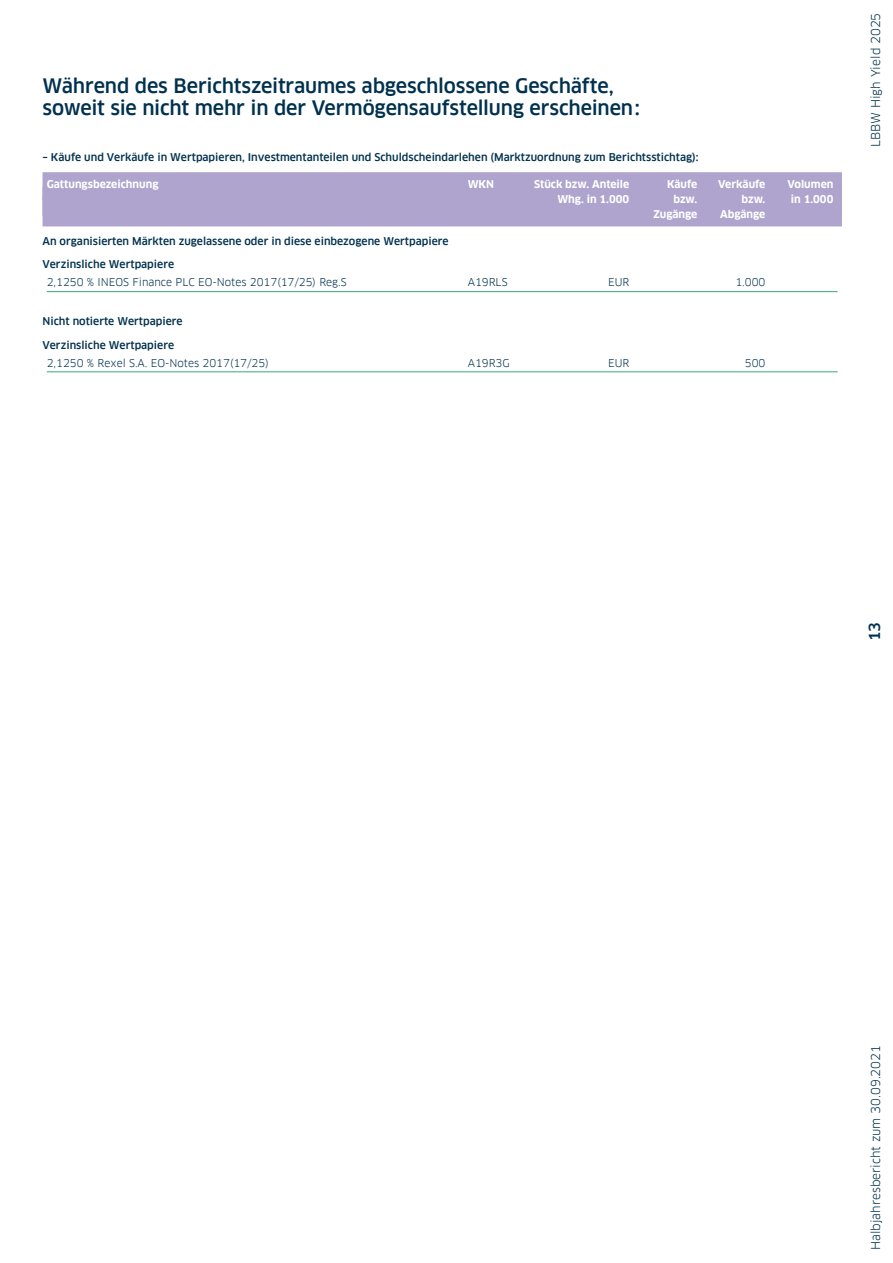
<style>
.page{position:relative;width:893px;height:1263px;background:#fff}
.page>*{position:absolute;margin:0;border:0;box-sizing:border-box;transform-origin:0 0}
.t1{font:500 19.5px "Clanfor LBBW";letter-spacing:-.01em;color:#00314e}
.t2{font:500 15px "Clanfor LBBW";color:#00314e}
.t3{font:12px "Clanfor LBBW";color:#00314e}
.t4{font:500 10.5px "Clanfor LBBW";color:#00314e}
.t5{font:10.5px "Clanfor LBBW";color:#00314e}
.t6{font:700 10.5px "Clanfor LBBW";color:#fff}
</style>
<div class="page">
<div style="left:43px;top:172px;width:799px;height:29px;background:#aea4cd"></div>
<div style="left:43px;top:196px;width:799px;height:30px;background:#aea4cd"></div>
<hr style="left:47px;top:291px;width:791px;height:1px;background:#32ab76">
<hr style="left:47px;top:372px;width:791px;height:1px;background:#32ab76">
<h1 class="t1" style="left:43px;top:74px;width:573px">Während des Berichtszeitraumes abgeschlossene Geschäfte,</h1>
<h1 class="t1" style="left:43px;top:96px;width:599px">soweit sie nicht mehr in der Vermögensaufstellung erscheinen:</h1>
<p class="t4" style="left:43px;top:151px;width:657px">– Käufe und Verkäufe in Wertpapieren, Investmentanteilen und Schuldscheindarlehen (Marktzuordnung zum Berichtsstichtag):</p>
<p class="t6" style="left:47px;top:178px;width:113px">Gattungsbezeichnung</p>
<p class="t6" style="left:468px;top:178px;width:28px">WKN</p>
<p class="t6" style="left:534px;top:178px;width:97px">Stück bzw. Anteile</p>
<p class="t6" style="left:667px;top:178px;width:32px">Käufe</p>
<p class="t6" style="left:718px;top:178px;width:49px">Verkäufe</p>
<p class="t6" style="left:787px;top:178px;width:47px">Volumen</p>
<p class="t6" style="left:557px;top:193px;width:73px">Whg. in 1.000</p>
<p class="t6" style="left:673px;top:193px;width:25px">bzw.</p>
<p class="t6" style="left:741px;top:193px;width:25px">bzw.</p>
<p class="t6" style="left:791px;top:193px;width:44px">in 1.000</p>
<p class="t6" style="left:653px;top:208px;width:45px">Zugänge</p>
<p class="t6" style="left:720px;top:208px;width:47px">Abgänge</p>
<p class="t4" style="left:42px;top:235px;width:408px">An organisierten Märkten zugelassene oder in diese einbezogene Wertpapiere</p>
<p class="t4" style="left:42px;top:258px;width:133px">Verzinsliche Wertpapiere</p>
<p class="t5" style="left:47px;top:276px;width:301px">2,1250 % INEOS Finance PLC EO-Notes 2017(17/25) Reg.S</p>
<p class="t5" style="left:468px;top:276px;width:41px">A19RLS</p>
<p class="t5" style="left:608px;top:276px;width:23px">EUR</p>
<p class="t5" style="left:735px;top:276px;width:32px">1.000</p>
<p class="t4" style="left:42px;top:315px;width:142px">Nicht notierte Wertpapiere</p>
<p class="t4" style="left:42px;top:339px;width:133px">Verzinsliche Wertpapiere</p>
<p class="t5" style="left:47px;top:356px;width:223px">2,1250 % Rexel S.A. EO-Notes 2017(17/25)</p>
<p class="t5" style="left:468px;top:356px;width:43px">A19R3G</p>
<p class="t5" style="left:608px;top:356px;width:23px">EUR</p>
<p class="t5" style="left:745px;top:356px;width:22px">500</p>
<p class="t3" style="left:869px;top:147px;width:136px;rotate:-90deg">LBBW High Yield 2025</p>
<h2 class="t2" style="left:866px;top:641px;width:21px;rotate:-90deg">13</h2>
<p class="t3" style="left:869px;top:1250px;width:207px;rotate:-90deg">Halbjahresbericht zum 30.09.2021</p>
</div>
